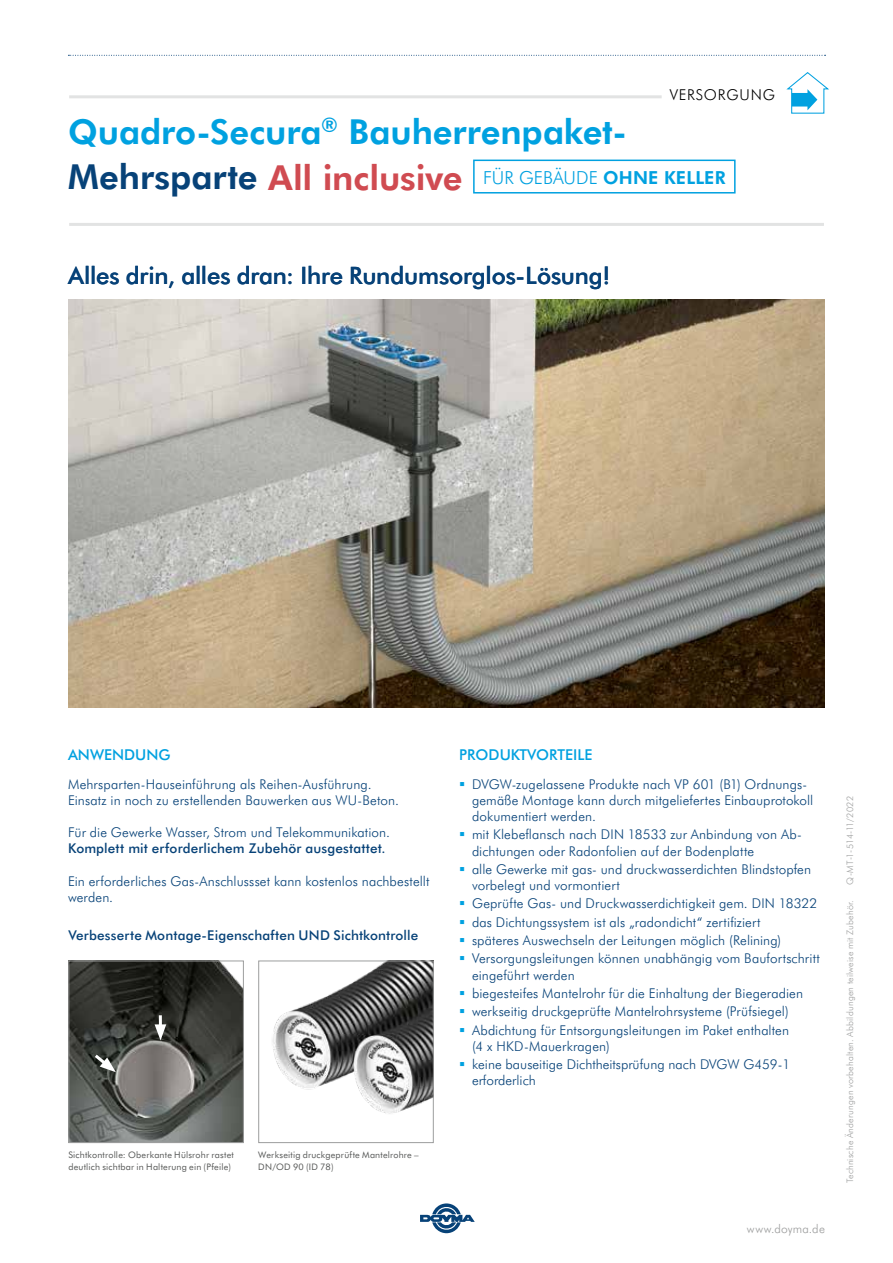
<style>
.page{position:relative;width:893px;height:1263px;background:#fff}
.page>*{position:absolute;margin:0;border:0;box-sizing:border-box;transform-origin:0 0}
.t1{font:700 34.5px/46.5px "Futura BT";color:#00a1e0}
.t2{font:500 24px "Futura BT";letter-spacing:-.005em;color:#074278}
.t3{font:500 15px "Futura BT";color:#00a1e0}
.t4{font:300 15px "Futura BT";letter-spacing:.05em;color:#000}
.t5{font:300 13.5px/18.3px "Futura BT";letter-spacing:.005em;color:#074278}
.t6{font:500 13.5px "Futura BT";letter-spacing:.01em;color:#074278}
.t7{font:300 12px "Futura BT";letter-spacing:.015em;color:#9d9e9e}
.t8{font:9px/12px "Futura BT";letter-spacing:.02em;color:#555756}
.t9{font:300 9px "Futura BT";letter-spacing:.02em;color:#9d9e9e}
.s1{color:#074278}
.s2{color:#d04b51}
</style>
<div class="page">
<svg style="left:420px;top:1203px;width:55px;height:30px"></svg>
<svg style="left:68px;top:55px;width:758px;height:1px"></svg>
<hr style="left:69px;top:95px;width:593px;height:3px;background:#e2e3e3">
<div style="left:473px;top:160px;width:263px;height:34px;border:2px solid #00a1e0"></div>
<hr style="left:69px;top:223px;width:755px;height:3px;background:#e2e3e3">
<svg style="left:786px;top:72px;width:43px;height:42px"></svg>
<img style="left:68px;top:299px;width:757px;height:408px">
<img style="left:272px;top:962px;width:160px;height:152px">
<div style="left:258px;top:960px;width:176px;height:183px;border:1px solid #9d9e9e"></div>
<img style="left:70px;top:962px;width:172px;height:179px">
<div style="left:68px;top:960px;width:176px;height:183px;border:1px solid #9d9e9e"></div>
<svg style="left:92px;top:1051px;width:24px;height:21px"></svg>
<hr style="left:159px;top:1015px;width:3px;height:15px;background:#fff">
<svg style="left:155px;top:1024px;width:11px;height:16px"></svg>
<p class="t4" style="left:670px;top:84px;width:107px">VERSORGUNG</p>
<h1 class="t1" style="left:68px;top:106px;width:659px">Quadro-Secura<sup>®</sup> Bauherrenpaket-<br><span class="s1">Mehrsparte</span> <span class="s2">All inclusive</span> <sup>FÜR</sup> <sup>GEBÄUDE</sup> <sup>OHNE</sup> <sup>KELLER</sup></h1>
<h2 class="t2" style="left:68px;top:259px;width:544px">Alles drin, alles dran: Ihre Rundumsorglos-Lösung!</h2>
<p class="t3" style="left:68px;top:744px;width:104px">ANWENDUNG</p>
<p class="t3" style="left:459px;top:744px;width:135px">PRODUKTVORTEILE</p>
<p class="t5" style="left:68px;top:775px;width:332px;line-height:16.2px">Mehrsparten-Hauseinführung als Reihen-Ausführung.<br>Einsatz in noch zu erstellenden Bauwerken aus WU-Beton.</p>
<p class="t5" style="left:68px;top:823px;width:323px">Für die Gewerke Wasser, Strom und Telekommunikation.</p>
<p class="t6" style="left:68px;top:839px;width:319px">Komplett mit erforderlichem Zubehör ausgestattet.</p>
<p class="t5" style="left:68px;top:872px;width:363px;line-height:16.2px">Ein erforderliches Gas-Anschlussset kann kostenlos nachbestellt werden.</p>
<p class="t6" style="left:68px;top:926px;width:351px">Verbesserte Montage-Eigenschaften UND Sichtkontrolle</p>
<p class="t8" style="left:68px;top:1149px;width:167px">Sichtkontrolle: Oberkante Hülsrohr rastet deutlich sichtbar in Halterung ein (Pfeile)</p>
<p class="t8" style="left:258px;top:1149px;width:162px">Werkseitig druckgeprüfte Mantelrohre –<br>DN/OD 90 (ID 78)</p>
<p class="t5" style="left:472px;top:775px;width:343px;line-height:16.2px">DVGW-zugelassene Produkte nach VP 601 (B1) Ordnungs&shy;gemäße Montage kann durch mitgeliefertes Einbauprotokoll dokumentiert werden.</p>
<p class="t5" style="left:472px;top:826px;width:331px;line-height:16.2px">mit Klebeflansch nach DIN 18533 zur Anbindung von Ab&shy;dichtungen oder Radonfolien auf der Bodenplatte</p>
<p class="t5" style="left:472px;top:860px;width:341px;line-height:16.2px">alle Gewerke mit gas- und druckwasserdichten Blindstopfen vorbelegt und vormontiert</p>
<p class="t5" style="left:472px;top:894px;width:349px">Geprüfte Gas- und Druckwasserdichtigkeit gem. DIN 18322 das Dichtungssystem ist als „radondicht“ zertifiziert<br>späteres Auswechseln der Leitungen möglich (Relining)<br>Versorgungsleitungen können unabhängig vom Baufortschritt</p>
<p class="t5" style="left:472px;top:965px;width:333px">eingeführt werden<br>biegesteifes Mantelrohr für die Einhaltung der Biegeradien werkseitig druckgeprüfte Mantelrohrsysteme (Prüfsiegel)<br>Abdichtung für Entsorgungsleitungen im Paket enthalten</p>
<p class="t5" style="left:472px;top:1036px;width:320px">(4 x HKD-Mauerkragen)<br>keine bauseitige Dichtheitsprüfung nach DVGW G459-1</p>
<p class="t5" style="left:472px;top:1071px;width:65px">erforderlich</p>
<p class="t7" style="left:747px;top:1221px;width:79px">www.doyma.de</p>
<p class="t9" style="left:844px;top:884px;width:90px;rotate:-90deg">Q-MT-1-514-11/2022</p>
<p class="t9" style="left:844px;top:1183px;width:285px;rotate:-90deg">Technische Änderungen vorbehalten. Abbildungen teilweise mit Zubehör.</p>
</div>
